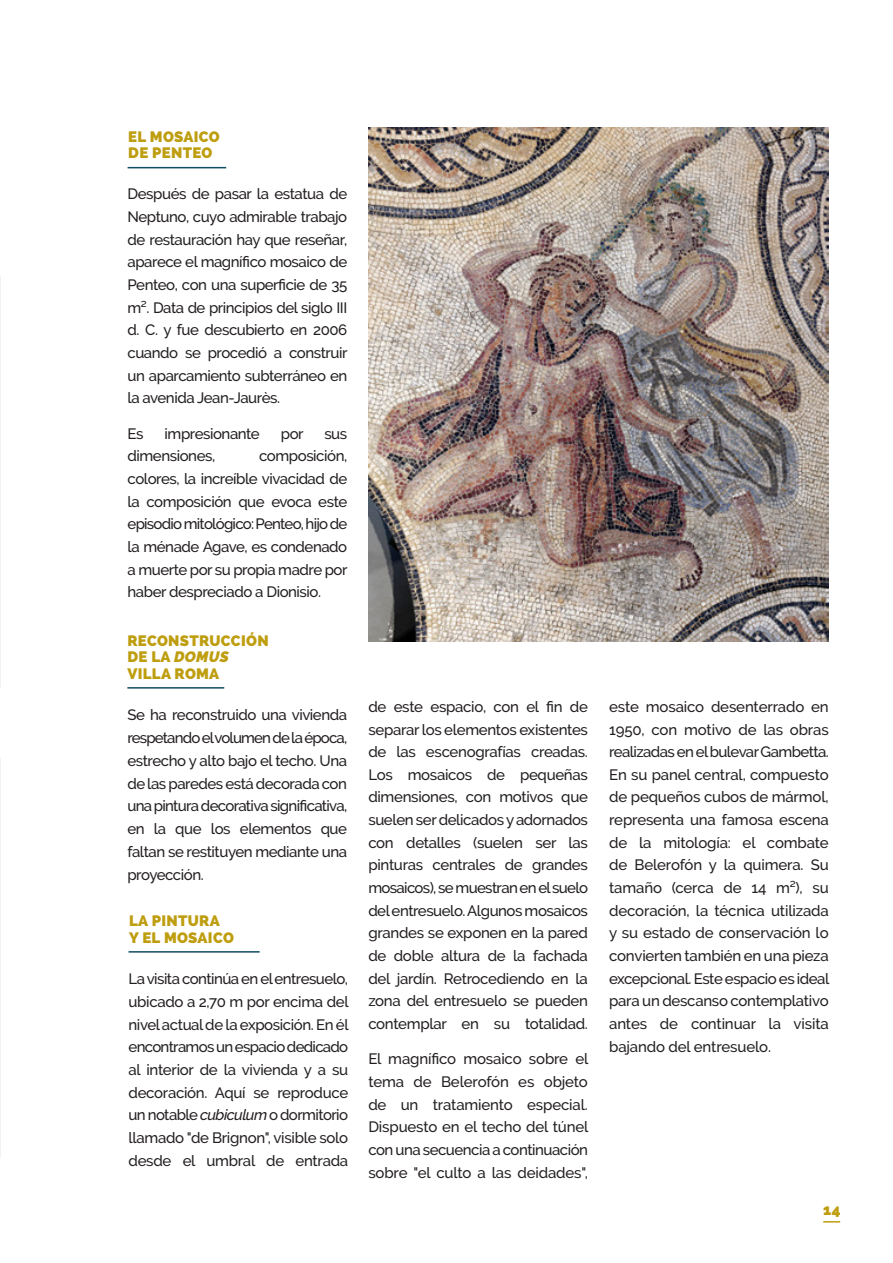
<style>
.page{position:relative;width:893px;height:1263px;background:#fff}
.page>*{position:absolute;margin:0;border:0;box-sizing:border-box;transform-origin:0 0}
.Texte_noir{font:500 15px/22.6px "Raleway";letter-spacing:-.03em;color:#231f20;text-align:justify}
.Intertitre{font:800 15px "Raleway";letter-spacing:.02em;color:#be9d0e}
.Intertitre-2{font:italic 900 15px "Raleway";letter-spacing:.02em;color:#be9d0e}
.s1{font-weight:800;font-style:normal}
.s2{font-style:italic}
</style>
<div class="page">
<img style="left:0;top:757px;width:1px;height:400px">
<img style="left:0;top:276px;width:1px;height:412px">
<svg style="left:823px;top:1221px;width:17px;height:1px"></svg>
<hr style="left:128px;top:167px;width:98px;height:1px;background:#114c63">
<hr style="left:129px;top:951px;width:131px;height:1px;background:#114c63">
<img style="left:368px;top:127px;width:461px;height:515px">
<hr style="left:127px;top:687px;width:97px;height:2px;background:#114c63">
<p class="Intertitre" style="left:128px;top:128px;width:93px">EL MOSAICO</p>
<p class="Intertitre" style="left:128px;top:144px;width:86px">DE PENTEO</p>
<p class="Texte_noir" style="left:128px;top:183px;width:222px">Después de pasar la estatua de Neptuno, cuyo admirable trabajo de restauración hay que reseñar, aparece el magnífico mosaico de Penteo, con una superficie de 35 m². Data de principios del siglo III d. C. y fue descubierto en 2006 cuando se procedió a construir un aparcamiento subterráneo en la avenida Jean-Jaurès.</p>
<p class="Texte_noir" style="left:128px;top:422px;width:18px">Es</p>
<p class="Texte_noir" style="left:165px;top:422px;width:97px">impresionante</p>
<p class="Texte_noir" style="left:281px;top:422px;width:24px">por</p>
<p class="Texte_noir" style="left:324px;top:422px;width:24px">sus</p>
<p class="Texte_noir" style="left:128px;top:445px;width:89px">dimensiones,</p>
<p class="Texte_noir" style="left:128px;top:445px;width:222px;text-indent:132px">composición, colores, la increíble vivacidad de la composición que evoca este episodio mitológico: Penteo, hijo de la ménade Agave, es condenado a muerte por su propia madre por haber despreciado a Dionisio.</p>
<p class="Intertitre" style="left:127px;top:632px;width:143px">RECONSTRUCCIÓN</p>
<p class="Intertitre-2" style="left:127px;top:648px;width:103px"><span class="s1">DE LA</span> DOMUS</p>
<p class="Intertitre" style="left:127px;top:665px;width:94px">VILLA ROMA</p>
<p class="Texte_noir" style="left:127px;top:703px;width:221px">Se ha reconstruido una vivienda respetando el volumen de la época, estrecho y alto bajo el techo. Una de las paredes está decorada con una pintura decorativa significativa, en la que los elementos que faltan se restituyen mediante una proyección.</p>
<p class="Intertitre" style="left:129px;top:912px;width:92px">LA PINTURA</p>
<p class="Intertitre" style="left:129px;top:929px;width:106px">Y EL MOSAICO</p>
<p class="Texte_noir" style="left:129px;top:968px;width:222px">La visita continúa en el entresuelo, ubicado a 2,70 m por encima del nivel actual de la exposición. En él encontramos un espacio dedicado al interior de la vivienda y a su decoración. Aquí se reproduce un notable <span class="s2">cubiculum</span> o dormitorio llamado "de Brignon", visible solo desde el umbral de entrada</p>
<p class="Texte_noir" style="left:368px;top:695px;width:221px">de este espacio, con el fin de separar los elementos existentes de las escenografías creadas.<br>Los mosaicos de pequeñas dimensiones, con motivos que suelen ser delicados y adornados con detalles (suelen ser las pinturas centrales de grandes mosaicos), se muestran en el suelo del entresuelo. Algunos mosaicos grandes se exponen en la pared de doble altura de la fachada del jardín. Retrocediendo en la zona del entresuelo se pueden contemplar en su totalidad.</p>
<p class="Texte_noir" style="left:368px;top:1048px;width:222px">El magnífico mosaico sobre el tema de Belerofón es objeto de un tratamiento especial.<br>Dispuesto en el techo del túnel con una secuencia a continuación sobre "el culto a las deidades",</p>
<p class="Texte_noir" style="left:609px;top:695px;width:222px">este mosaico desenterrado en 1950, con motivo de las obras realizadas en el bulevar Gambetta.<br>En su panel central, compuesto de pequeños cubos de mármol, representa una famosa escena de la mitología: el combate de Belerofón y la quimera. Su tamaño (cerca de 14 m²), su decoración, la técnica utilizada y su estado de conservación lo convierten también en una pieza excepcional. Este espacio es ideal para un descanso contemplativo antes de continuar la visita bajando del entresuelo.</p>
<p class="Intertitre" style="left:823px;top:1201px;width:19px">14</p>
</div>
